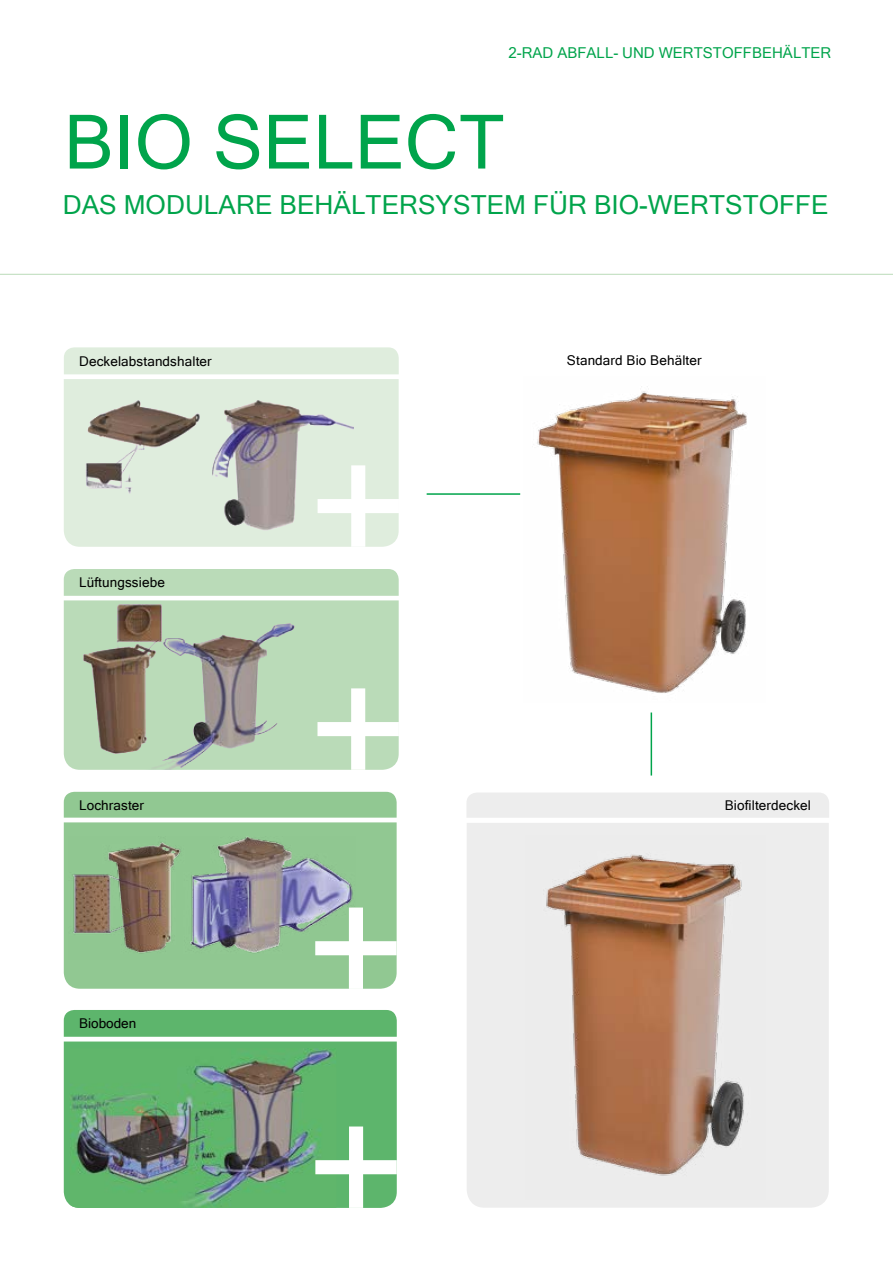
<style>
.page{position:relative;width:893px;height:1263px;background:#fff}
.page>*{position:absolute;margin:0;border:0;box-sizing:border-box;transform-origin:0 0}
.t1{font:75px "Microsoft Sans Serif";color:#00a44b}
.t2{font:26.25px "Microsoft Sans Serif";color:#00a44b}
.t3{font:15px "Microsoft Sans Serif";color:#00a44b}
.t4{font:13.5px "Microsoft Sans Serif";letter-spacing:.01em;color:#000}
</style>
<div class="page">
<div style="left:467px;top:823px;width:362px;height:385px;background:#ededed"></div>
<div style="left:467px;top:793px;width:362px;height:25px;background:#ededed"></div>
<img style="left:537px;top:386px;width:210px;height:307px">
<hr style="left:427px;top:493px;width:93px;height:2px;background:#00a44b">
<hr style="left:651px;top:712px;width:1px;height:63px;background:#00a44b">
<div style="left:64px;top:379px;width:335px;height:168px;background:#dfeddd"></div>
<img style="left:72px;top:398px;width:282px;height:136px">
<div style="left:64px;top:347px;width:335px;height:27px;background:#dfeddd"></div>
<svg style="left:318px;top:465px;width:81px;height:82px"></svg>
<div style="left:64px;top:600px;width:335px;height:170px;background:#badbb8"></div>
<img style="left:80px;top:603px;width:221px;height:166px">
<div style="left:64px;top:569px;width:335px;height:27px;background:#badbb8"></div>
<svg style="left:317px;top:688px;width:82px;height:82px"></svg>
<div style="left:64px;top:822px;width:333px;height:167px;background:#91c892"></div>
<img style="left:69px;top:836px;width:287px;height:123px">
<div style="left:64px;top:792px;width:333px;height:26px;background:#91c892"></div>
<svg style="left:315px;top:907px;width:82px;height:82px"></svg>
<div style="left:64px;top:1041px;width:333px;height:164px;background:#5db56c"></div>
<img style="left:70px;top:1048px;width:266px;height:160px">
<div style="left:64px;top:1010px;width:333px;height:27px;background:#5db56c"></div>
<svg style="left:315px;top:1126px;width:82px;height:82px"></svg>
<hr style="left:0;top:274px;width:893px;height:1px;background:#badbb8">
<img style="left:525px;top:836px;width:240px;height:363px">
<p class="t3" style="left:508px;top:43px;width:324px">2-RAD ABFALL- UND WERTSTOFFBEHÄLTER</p>
<h1 class="t1" style="left:64px;top:93px;width:442px">BIO SELECT</h1>
<h2 class="t2" style="left:63px;top:188px;width:767px">DAS MODULARE BEHÄLTERSYSTEM FÜR BIO-WERTSTOFFE</h2>
<p class="t4" style="left:79px;top:352px;width:134px">Deckelabstandshalter</p>
<p class="t4" style="left:79px;top:574px;width:87px">Lüftungssiebe</p>
<p class="t4" style="left:79px;top:796px;width:66px">Lochraster</p>
<p class="t4" style="left:79px;top:1015px;width:59px">Bioboden</p>
<p class="t4" style="left:567px;top:351px;width:136px">Standard Bio Behälter</p>
<p class="t4" style="left:725px;top:796px;width:88px">Biofilterdeckel</p>
</div>
